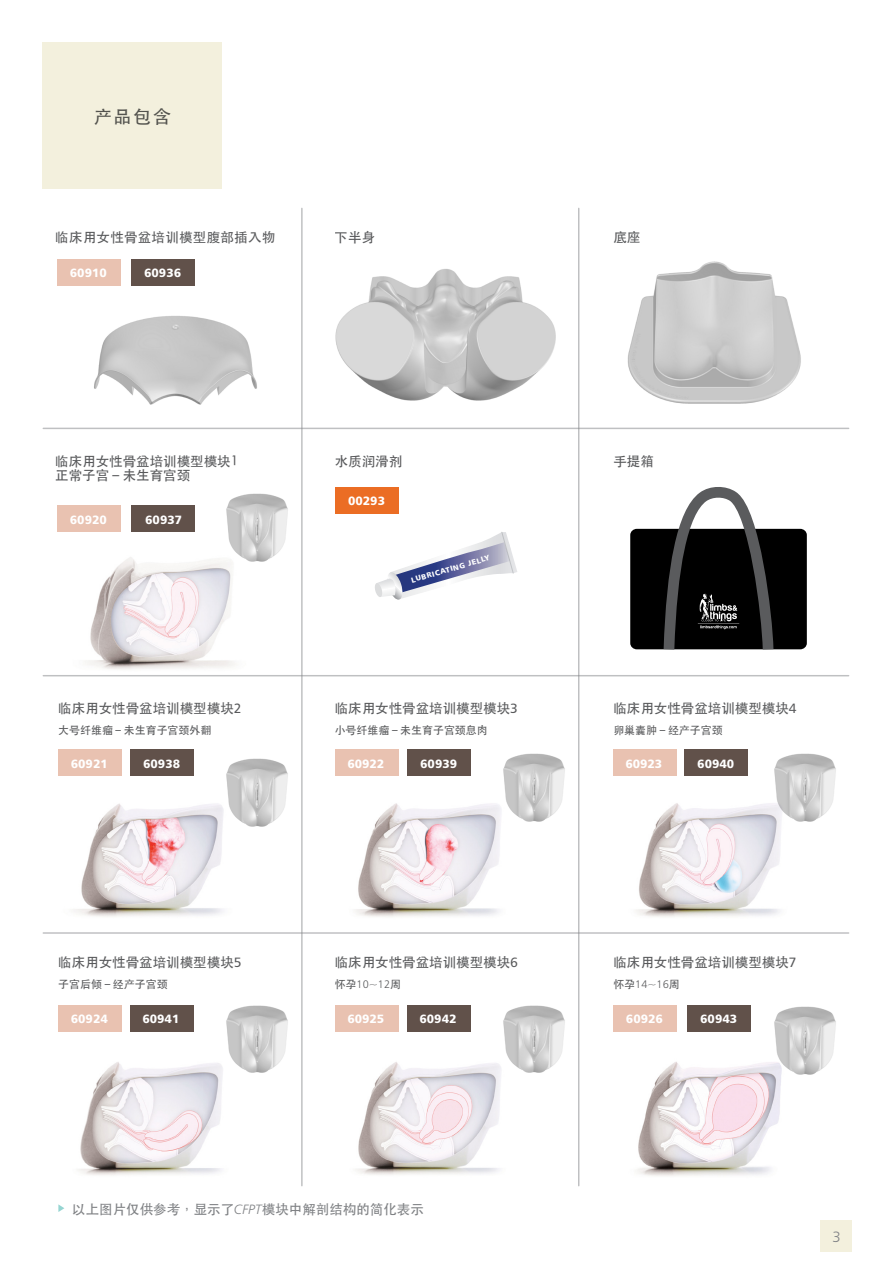
<style>
.page{position:relative;width:893px;height:1263px;background:#fff}
.page>*{position:absolute;margin:0;border:0;box-sizing:border-box;transform-origin:0 0}
.t1{font:500 18px "ST Heiti TC";color:#58595b}
.t2{font:15px "Humanist 777 BT Light B";color:#808285}
.t3{font:500 13.5px/13.5px "ST Heiti TC";color:#58595b}
.t4{font:500 13.5px "ST Heiti TC";color:#808285}
.t5{font:500 13.5px "ST Heiti TC";letter-spacing:.02em;color:#58595b}
.t6{font:12px "Humanist 777 BT Black B";color:#fff}
.t7{font:500 10.95px "ST Heiti TC";color:#58595b}
.t8{font:10.95px "Humanist 777 BT Light B";color:#58595b}
.t9{font:7.5px "Humanist 777 BT Black B";color:#fff}
.s1{font-family:"Humanist 777 BT Roman B";font-weight:400}
.s2{font-family:"ST Heiti TC";font-weight:500}
.s3{font-family:"Humanist 777 BT Light Italic B";font-weight:400}
</style>
<div class="page">
<div style="left:820px;top:1220px;width:32px;height:32px;background:#f3f0dd"></div>
<img style="left:94px;top:316px;width:163px;height:89px">
<img style="left:335px;top:269px;width:221px;height:132px">
<img style="left:627px;top:261px;width:174px;height:143px">
<div style="left:57px;top:259px;width:64px;height:26px;background:#e9c2b1"></div>
<div style="left:131px;top:259px;width:64px;height:26px;background:#61514a"></div>
<hr style="left:301px;top:208px;width:2px;height:978px;background:#808285">
<hr style="left:43px;top:428px;width:806px;height:1px;background:#808285">
<hr style="left:43px;top:675px;width:806px;height:1px;background:#808285">
<hr style="left:43px;top:932px;width:806px;height:2px;background:#808285">
<hr style="left:578px;top:208px;width:1px;height:978px;background:#808285">
<img style="left:73px;top:804px;width:150px;height:113px">
<img style="left:78px;top:1062px;width:144px;height:113px">
<img style="left:355px;top:803px;width:145px;height:114px">
<img style="left:355px;top:1062px;width:146px;height:113px">
<img style="left:636px;top:803px;width:145px;height:114px">
<img style="left:637px;top:1062px;width:144px;height:114px">
<img style="left:213px;top:758px;width:75px;height:73px">
<img style="left:213px;top:1005px;width:75px;height:72px">
<img style="left:490px;top:753px;width:75px;height:73px">
<img style="left:490px;top:1005px;width:75px;height:72px">
<img style="left:761px;top:753px;width:75px;height:73px">
<img style="left:761px;top:1006px;width:75px;height:72px">
<div style="left:43px;top:43px;width:179px;height:146px;background:#f3f0dd"></div>
<div style="left:131px;top:506px;width:64px;height:26px;background:#61514a"></div>
<div style="left:57px;top:506px;width:64px;height:26px;background:#e9c2b1"></div>
<div style="left:335px;top:487px;width:63px;height:26px;background:#eb6d24"></div>
<svg style="left:375px;top:532px;width:139px;height:68px"></svg>
<img style="left:85px;top:557px;width:150px;height:113px">
<div style="left:630px;top:529px;width:177px;height:120px;background:#000;border-radius:6px"></div>
<svg style="left:658px;top:487px;width:121px;height:163px"></svg>
<img style="left:214px;top:493px;width:74px;height:73px">
<div style="left:58px;top:750px;width:64px;height:26px;background:#e9c2b1"></div>
<div style="left:130px;top:750px;width:64px;height:26px;background:#61514a"></div>
<div style="left:58px;top:1005px;width:64px;height:26px;background:#e9c2b1"></div>
<div style="left:130px;top:1005px;width:64px;height:26px;background:#61514a"></div>
<div style="left:335px;top:750px;width:63px;height:26px;background:#e9c2b1"></div>
<div style="left:408px;top:750px;width:63px;height:26px;background:#61514a"></div>
<div style="left:335px;top:1005px;width:63px;height:26px;background:#e9c2b1"></div>
<div style="left:407px;top:1005px;width:64px;height:26px;background:#61514a"></div>
<div style="left:613px;top:750px;width:63px;height:26px;background:#e9c2b1"></div>
<div style="left:685px;top:750px;width:63px;height:26px;background:#61514a"></div>
<div style="left:613px;top:1005px;width:64px;height:26px;background:#e9c2b1"></div>
<div style="left:687px;top:1005px;width:64px;height:26px;background:#61514a"></div>
<svg style="left:58px;top:1204px;width:6px;height:8px"></svg>
<h1 class="t1" style="left:94px;top:107px;width:79px">产品包含</h1>
<p class="t3" style="left:335px;top:230px;width:42px">下半身</p>
<p class="t5" style="left:55px;top:230px;width:222px">临床用女性骨盆培训模型腹部插入物</p>
<p class="t3" style="left:613px;top:230px;width:28px">底座</p>
<p class="t6" style="left:70px;top:265px;width:38px">60910</p>
<p class="t6" style="left:144px;top:265px;width:38px">60936</p>
<p class="t3" style="left:55px;top:454px;width:184px">临床用女性骨盆培训模型模块1正常子宫－未生育宫颈</p>
<p class="t6" style="left:70px;top:512px;width:38px">60920</p>
<p class="t6" style="left:145px;top:512px;width:38px">60937</p>
<p class="t3" style="left:58px;top:701px;width:185px">临床用女性骨盆培训模型模块<span class="s1">2</span></p>
<p class="t3" style="left:335px;top:454px;width:69px">水质润滑剂</p>
<p class="t3" style="left:613px;top:454px;width:42px">手提箱</p>
<p class="t6" style="left:348px;top:493px;width:38px">00293</p>
<p class="t9" style="left:410px;top:575px;width:83px;rotate:-16deg">LUBRICATING JELLY</p>
<p class="t3" style="left:335px;top:701px;width:185px">临床用女性骨盆培训模型模块<span class="s1">3</span></p>
<p class="t3" style="left:613px;top:701px;width:185px">临床用女性骨盆培训模型模块<span class="s1">4</span></p>
<p class="t7" style="left:58px;top:724px;width:155px">大号纤维瘤－未生育子宫颈外翻</p>
<p class="t7" style="left:335px;top:724px;width:155px">小号纤维瘤－未生育子宫颈息肉</p>
<p class="t7" style="left:613px;top:724px;width:111px">卵巢囊肿－经产子宫颈</p>
<p class="t6" style="left:71px;top:756px;width:38px">60921</p>
<p class="t6" style="left:143px;top:756px;width:38px">60938</p>
<p class="t6" style="left:347px;top:756px;width:38px">60922</p>
<p class="t6" style="left:420px;top:756px;width:38px">60939</p>
<p class="t6" style="left:625px;top:756px;width:38px">60923</p>
<p class="t6" style="left:697px;top:756px;width:38px">60940</p>
<p class="t3" style="left:58px;top:955px;width:185px">临床用女性骨盆培训模型模块<span class="s1">5</span></p>
<p class="t3" style="left:335px;top:955px;width:185px">临床用女性骨盆培训模型模块<span class="s1">6</span></p>
<p class="t3" style="left:613px;top:955px;width:185px">临床用女性骨盆培训模型模块<span class="s1">7</span></p>
<p class="t7" style="left:58px;top:978px;width:111px">子宫后倾－经产子宫颈</p>
<p class="t8" style="left:335px;top:978px;width:68px"><span class="s2">怀孕</span>10~12<span class="s2">周</span></p>
<p class="t8" style="left:613px;top:978px;width:68px"><span class="s2">怀孕</span>14~16<span class="s2">周</span></p>
<p class="t6" style="left:71px;top:1011px;width:38px">60924</p>
<p class="t6" style="left:142px;top:1011px;width:38px">60941</p>
<p class="t6" style="left:347px;top:1011px;width:38px">60925</p>
<p class="t6" style="left:419px;top:1011px;width:38px">60942</p>
<p class="t6" style="left:626px;top:1011px;width:38px">60926</p>
<p class="t6" style="left:700px;top:1011px;width:38px">60943</p>
<p class="t4" style="left:72px;top:1202px;width:353px">以上图片仅供参考，显示了<span class="s3">CFPT</span>模块中解剖结构的简化表示</p>
<p class="t2" style="left:832px;top:1227px;width:10px">3</p>
</div>
